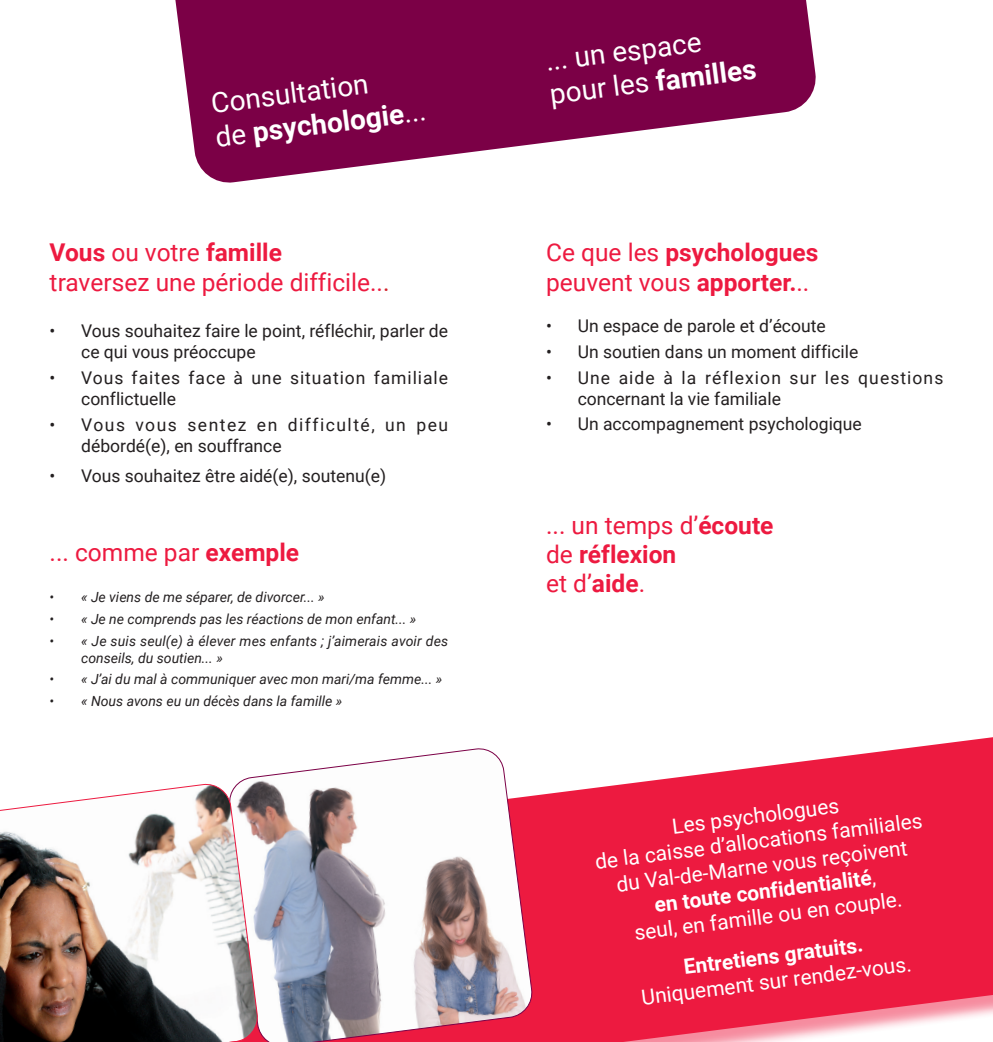
<style>
.page{position:relative;width:993px;height:1042px;background:#fff}
.page>*{position:absolute;margin:0;border:0;box-sizing:border-box;transform-origin:0 0}
.t1{font:700 28px "Roboto";color:#fff}
.t2{font:28px "Roboto";color:#fff}
.t3{font:24.5px "Roboto";color:#ed1a40}
.t4{font:700 24.5px "Roboto";color:#ed1a40}
.t5{font:21px "Roboto";color:#fff}
.t6{font:700 21px "Roboto";color:#fff}
.t7{font:17.5px/21px "Roboto";color:#231f20}
.t8{font:17.5px/21px "Roboto";letter-spacing:.06em;color:#231f20}
.t9{font:17.5px/21px "Roboto";letter-spacing:.085em;color:#231f20}
.t10{font:17.5px/21px "Roboto";letter-spacing:.055em;color:#231f20}
.t11{font:italic 14px/16.8px "Roboto";color:#231f20}
.s1{font-weight:400}
.s2{color:#d1232a}
.s3{font-weight:700}
</style>
<div class="page">
<svg style="left:175px;top:0;width:641px;height:183px;fill:#7b0046"></svg>
<svg style="left:533px;top:737px;width:459px;height:305px;background:#ef3b5b"></svg>
<svg style="left:238px;top:748px;width:295px;height:294px"></svg>
<img style="left:0;top:783px;width:259px;height:259px">
<p class="t2" style="left:209px;top:84px;width:160px;rotate:-7deg">Consultation</p>
<p class="t1" style="left:213px;top:117px;width:213px;rotate:-7deg"><span class="s1">de</span> psychologie<span class="s1">...</span></p>
<p class="t4" style="left:50px;top:235px;width:234px">Vous <span class="s1">ou votre</span> famille</p>
<p class="t3" style="left:50px;top:265px;width:341px">traversez une période difficile..<span class="s2">.</span></p>
<p class="t7" style="left:81px;top:319px;width:368px;text-indent:-32px">• Vous souhaitez faire le point, réfléchir, parler de ce qui vous préoccupe</p>
<p class="t10" style="left:81px;top:366px;width:368px;text-indent:-32px">• Vous faites face à une situation familiale conflictuelle</p>
<p class="t9" style="left:81px;top:413px;width:368px;text-indent:-32px">• Vous vous sentez en difficulté, un peu débordé(e), en souffrance</p>
<p class="t7" style="left:50px;top:464px;width:338px">• Vous souhaitez être aidé(e), soutenu(e)</p>
<p class="t3" style="left:50px;top:535px;width:251px">... comme par <span class="s3">exemple</span></p>
<p class="t11" style="left:50px;top:588px;width:276px">• « Je viens de me séparer, de divorcer... »</p>
<p class="t11" style="left:50px;top:610px;width:368px">• « Je ne comprends pas les réactions de mon enfant... »</p>
<p class="t11" style="left:81px;top:632px;width:368px;text-indent:-32px">• « Je suis seul(e) à élever mes enfants ; j’aimerais avoir des conseils, du soutien... »</p>
<p class="t11" style="left:50px;top:670px;width:394px">• « J’ai du mal à communiquer avec mon mari/ma femme... »</p>
<p class="t11" style="left:50px;top:692px;width:294px">• « Nous avons eu un décès dans la famille »</p>
<p class="t2" style="left:543px;top:41px;width:158px;rotate:-7deg">... un espace</p>
<p class="t1" style="left:547px;top:74px;width:209px;rotate:-7deg"><span class="s1">pour les</span> familles</p>
<p class="t4" style="left:546px;top:235px;width:273px"><span class="s1">Ce que les</span> psychologues</p>
<p class="t3" style="left:546px;top:265px;width:265px">peuvent vous <span class="s3">apporter.</span>..</p>
<p class="t7" style="left:546px;top:314px;width:281px">• Un espace de parole et d’écoute</p>
<p class="t7" style="left:546px;top:340px;width:313px">• Un soutien dans un moment difficile</p>
<p class="t8" style="left:577px;top:366px;width:367px;text-indent:-32px">• Une aide à la réflexion sur les questions concernant la vie familiale</p>
<p class="t7" style="left:546px;top:412px;width:317px">• Un accompagnement psychologique</p>
<p class="t3" style="left:546px;top:508px;width:229px">... un temps d’<span class="s3">écoute</span></p>
<p class="t4" style="left:546px;top:537px;width:132px"><span class="s1">de</span> réflexion</p>
<p class="t3" style="left:546px;top:566px;width:100px">et d’<span class="s3">aide</span>.</p>
<p class="t5" style="left:670px;top:811px;width:169px;rotate:-7deg">Les psychologues</p>
<p class="t5" style="left:593px;top:846px;width:331px;rotate:-7deg">de la caisse d’allocations familiales</p>
<p class="t5" style="left:614px;top:869px;width:294px;rotate:-7deg">du Val-de-Marne vous reçoivent</p>
<p class="t6" style="left:652px;top:890px;width:224px;rotate:-7deg">en toute confidentialité<span class="s1">,</span></p>
<p class="t5" style="left:632px;top:917px;width:271px;rotate:-7deg">seul, en famille ou en couple.</p>
<p class="t6" style="left:681px;top:952px;width:182px;rotate:-7deg">Entretiens gratuits.</p>
<p class="t5" style="left:639px;top:982px;width:273px;rotate:-7deg">Uniquement sur rendez-vous.</p>
</div>
